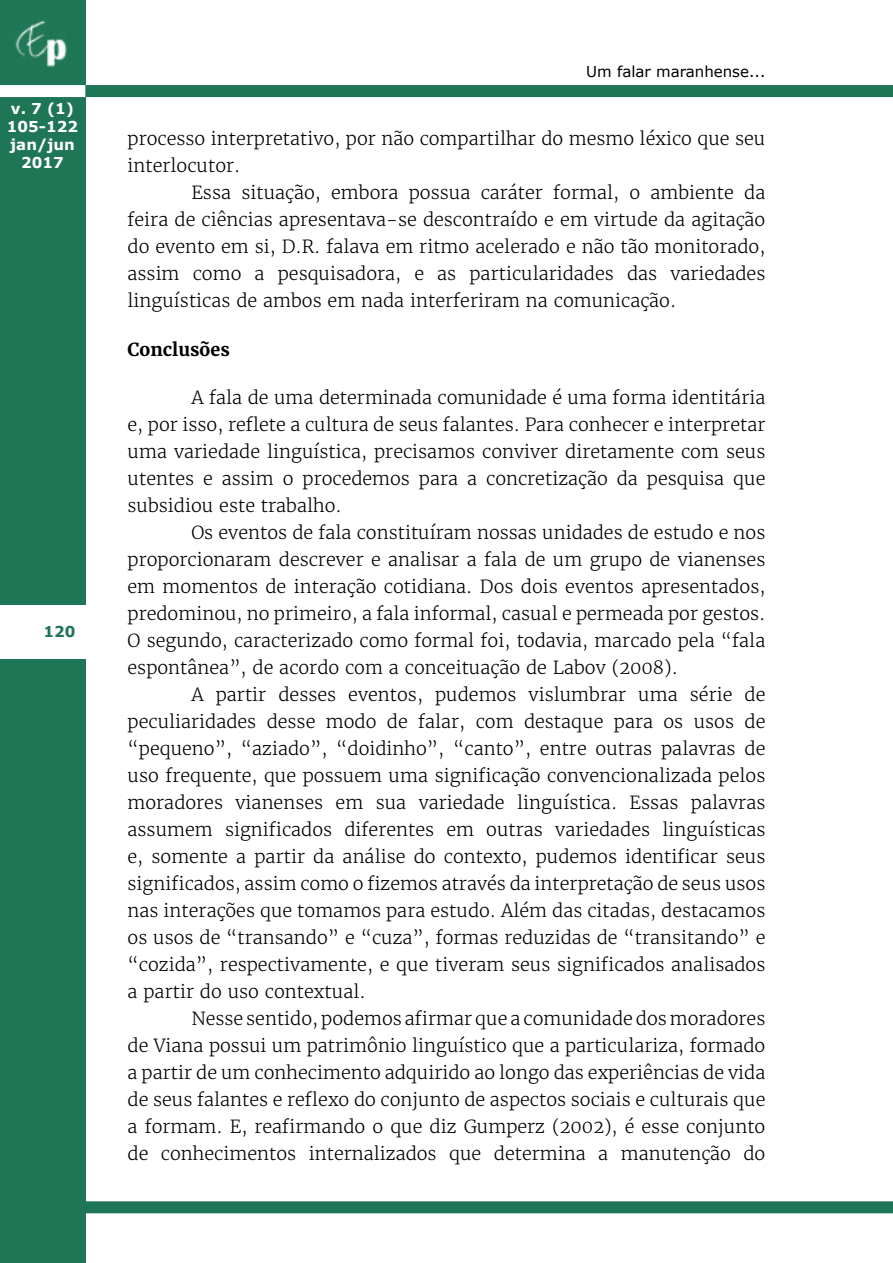
<style>
.page{position:relative;width:893px;height:1263px;background:#fff}
.page>*{position:absolute;margin:0;border:0;box-sizing:border-box;transform-origin:0 0}
.t1{font:300 18px/27px "Merriweather";color:#000;text-align:justify}
.t2{font:700 18px "Merriweather";color:#000}
.t3{font:700 15px/18px "Verdana";color:#fff;text-align:center}
.t4{font:15px "Verdana";color:#000}
.t5{font:700 15px "Verdana";color:#1f7656}
</style>
<div class="page">
<div style="left:0;top:0;width:85px;height:1263px;background:#1f7656"></div>
<img style="left:15px;top:20px;width:52px;height:47px">
<div style="left:85px;top:85px;width:808px;height:12px;background:#1f7656"></div>
<div style="left:0;top:85px;width:85px;height:12px;background:#fff"></div>
<div style="left:77px;top:1201px;width:816px;height:12px;background:#1f7656"></div>
<div style="left:0;top:605px;width:85px;height:53px;background:#fff"></div>
<p class="t3" style="left:7px;top:99px;width:73px">v. 7 (1)<br>105-122 jan/jun<br>2017</p>
<p class="t5" style="left:44px;top:621px;width:33px">120</p>
<p class="t4" style="left:586px;top:61px;width:181px">Um falar maranhense...</p>
<p class="t1" style="left:128px;top:125px;width:639px">processo interpretativo, por não compartilhar do mesmo léxico que seu interlocutor.</p>
<p class="t1" style="left:128px;top:179px;width:639px;text-indent:64px">Essa situação, embora possua caráter formal, o ambiente da feira de ciências apresentava-se descontraído e em virtude da agitação do evento em si, D.R. falava em ritmo acelerado e não tão monitorado, assim como a pesquisadora, e as particularidades das variedades linguísticas de ambos em nada interferiram na comunicação.</p>
<p class="t2" style="left:128px;top:338px;width:104px">Conclusões</p>
<p class="t1" style="left:128px;top:384px;width:639px;text-indent:64px">A fala de uma determinada comunidade é uma forma identitária e, por isso, reflete a cultura de seus falantes. Para conhecer e interpretar uma variedade linguística, precisamos conviver diretamente com seus utentes e assim o procedemos para a concretização da pesquisa que subsidiou este trabalho.</p>
<p class="t1" style="left:128px;top:519px;width:639px;text-indent:64px">Os eventos de fala constituíram nossas unidades de estudo e nos proporcionaram descrever e analisar a fala de um grupo de vianenses em momentos de interação cotidiana. Dos dois eventos apresentados, predominou, no primeiro, a fala informal, casual e permeada por gestos.<br>O segundo, caracterizado como formal foi, todavia, marcado pela “fala espontânea”, de acordo com a conceituação de Labov (2008).</p>
<p class="t1" style="left:128px;top:681px;width:639px;text-indent:64px">A partir desses eventos, pudemos vislumbrar uma série de peculiaridades desse modo de falar, com destaque para os usos de “pequeno”, “aziado”, “doidinho”, “canto”, entre outras palavras de uso frequente, que possuem uma significação convencionalizada pelos moradores vianenses em sua variedade linguística. Essas palavras assumem significados diferentes em outras variedades linguísticas e, somente a partir da análise do contexto, pudemos identificar seus significados, assim como o fizemos através da interpretação de seus usos nas interações que tomamos para estudo. Além das citadas, destacamos os usos de “transando” e “cuza”, formas reduzidas de “transitando” e “cozida”, respectivamente, e que tiveram seus significados analisados a partir do uso contextual.</p>
<p class="t1" style="left:128px;top:1005px;width:639px;text-indent:64px">Nesse sentido, podemos afirmar que a comunidade dos moradores de Viana possui um patrimônio linguístico que a particulariza, formado a partir de um conhecimento adquirido ao longo das experiências de vida de seus falantes e reflexo do conjunto de aspectos sociais e culturais que a formam. E, reafirmando o que diz Gumperz (2002), é esse conjunto de conhecimentos internalizados que determina a manutenção do</p>
</div>
